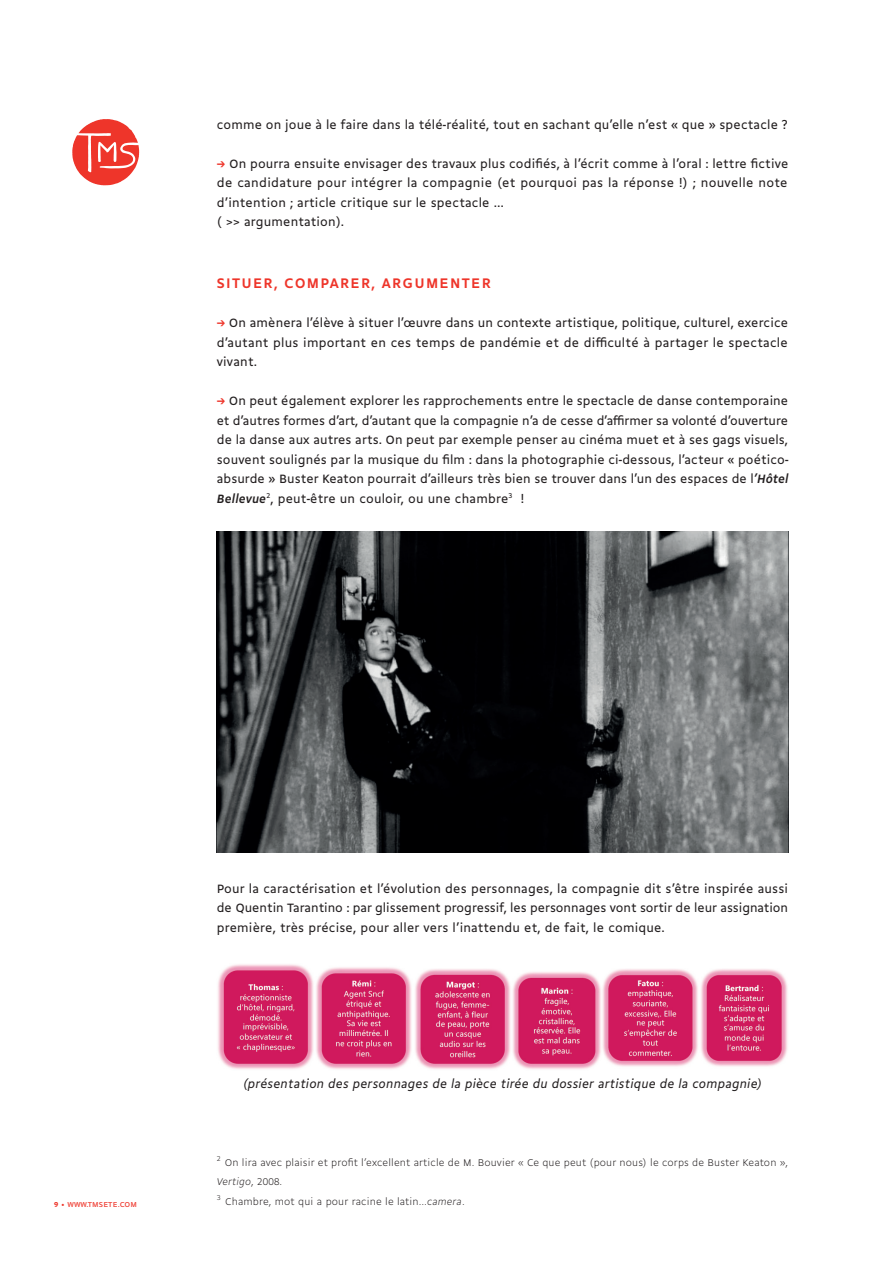
<style>
.page{position:relative;width:893px;height:1263px;background:#fff}
.page>*{position:absolute;margin:0;border:0;box-sizing:border-box;transform-origin:0 0}
.t1{font:700 15px "Gemeli";letter-spacing:.085em;color:#ee352a}
.t2{font:13.05px/19.5px "Gemeli";letter-spacing:.015em;color:#231f20;text-align:justify}
.t3{font:italic 13.05px "Gemeli";letter-spacing:.015em;color:#231f20}
.t4{font:300 10.5px/19.5px "Gemeli";letter-spacing:.015em;color:#231f20}
.t5{font:7.5px "Gemeli Micro";letter-spacing:.01em;color:#ee352a}
.s1{font-weight:700;color:#ee352a}
.s2{font-weight:700;font-style:italic}
.s3{font-weight:700}
.s4{font-style:italic}
</style>
<div class="page">
<svg style="left:72px;top:119px;width:67px;height:66px"></svg>
<img style="left:218px;top:964px;width:570px;height:105px">
<img style="left:217px;top:531px;width:571px;height:322px">
<p class="t2" style="left:217px;top:114px;width:572px">comme on joue à le faire dans la télé-réalité, tout en sachant qu’elle n’est « que » spectacle ?</p>
<p class="t2" style="left:217px;top:153px;width:573px;text-align:left"><span class="s1">→</span> On pourra ensuite envisager des travaux plus codifiés, à l’écrit comme à l’oral : lettre fictive de candidature pour intégrer la compagnie (et pourquoi pas la réponse !) ; nouvelle note d’intention ; article critique sur le spectacle …<br>( &gt;&gt; argumentation).</p>
<p class="t1" style="left:217px;top:272px;width:275px">SITUER, COMPARER, ARGUMENTER</p>
<p class="t2" style="left:217px;top:312px;width:573px"><span class="s1">→</span> On amènera l’élève à situer l’œuvre dans un contexte artistique, politique, culturel, exercice d’autant plus important en ces temps de pandémie et de difficulté à partager le spectacle vivant.</p>
<p class="t2" style="left:217px;top:390px;width:573px"><span class="s1">→</span> On peut également explorer les rapprochements entre le spectacle de danse contemporaine et d’autres formes d’art, d’autant que la compagnie n’a de cesse d’affirmer sa volonté d’ouverture de la danse aux autres arts. On peut par exemple penser au cinéma muet et à ses gags visuels, souvent soulignés par la musique du film : dans la photographie ci-dessous, l’acteur « poético&shy;absurde » Buster Keaton pourrait d’ailleurs très bien se trouver dans l’un des espaces de l<span class="s2">’Hôtel Bellevue</span><sup>2</sup>, peut-être un couloir, ou une chambre<sup>3</sup> !</p>
<p class="t5" style="left:54px;top:1199px;width:85px"><span class="s3">9</span> • WWW.TMSETE.COM</p>
<p class="t2" style="left:217px;top:878px;width:573px">Pour la caractérisation et l’évolution des personnages, la compagnie dit s’être inspirée aussi de Quentin Tarantino : par glissement progressif, les personnages vont sortir de leur assignation première, très précise, pour aller vers l’inattendu et, de fait, le comique.</p>
<p class="t3" style="left:243px;top:1074px;width:520px">(présentation des personnages de la pièce tirée du dossier artistique de la compagnie)</p>
<p class="t4" style="left:217px;top:1152px;width:573px"><sup>2</sup> On lira avec plaisir et profit l’excellent article de M. Bouvier « Ce que peut (pour nous) le corps de Buster Keaton »,<br><span class="s4">Vertigo</span>, 2008.<br><sup>3</sup> Chambre, mot qui a pour racine le latin…<span class="s4">camera</span>.</p>
</div>
